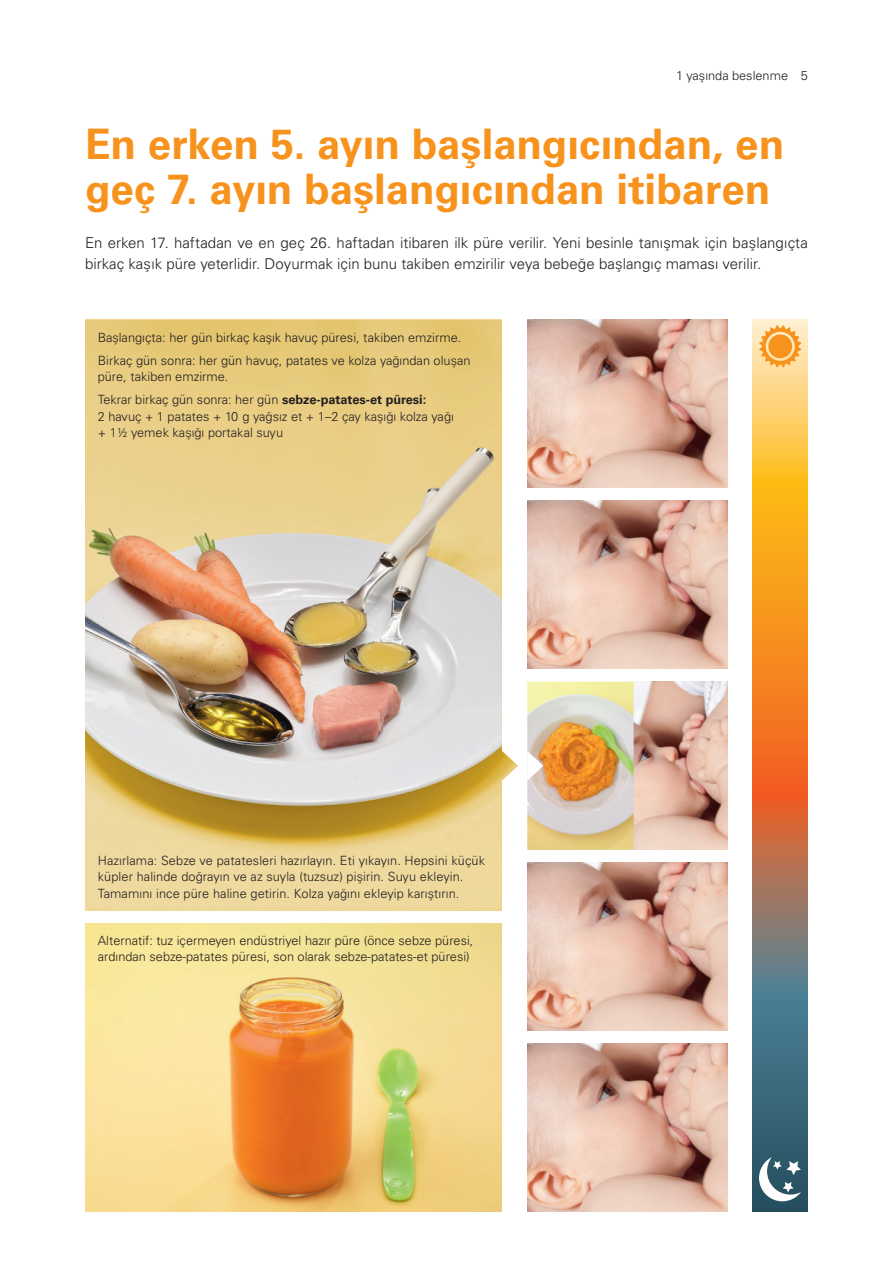
<style>
.page{position:relative;width:893px;height:1263px;background:#fff}
.page>*{position:absolute;margin:0;border:0;box-sizing:border-box;transform-origin:0 0}
.t1{font:700 42px/45px "Univers CE";color:#f7931d}
.t2{font:300 15px/21px "Univers CE";color:#231f20}
.t3{font:300 12.75px/16.5px "Univers CE";color:#231f20}
.s1{font-weight:700}
</style>
<div class="page">
<img style="left:85px;top:320px;width:433px;height:590px">
<img style="left:527px;top:320px;width:200px;height:168px">
<img style="left:527px;top:501px;width:200px;height:168px">
<img style="left:527px;top:682px;width:200px;height:168px">
<img style="left:527px;top:863px;width:200px;height:168px">
<img style="left:527px;top:1044px;width:200px;height:168px">
<img style="left:85px;top:923px;width:417px;height:289px">
<svg style="left:753px;top:320px;width:55px;height:892px;background:#b8894e"></svg>
<svg style="left:759px;top:325px;width:42px;height:42px"></svg>
<div style="left:768px;top:334px;width:24px;height:24px;background:#f7931d;border-radius:50%"></div>
<svg style="left:759px;top:1157px;width:42px;height:44px"></svg>
<svg style="left:527px;top:751px;width:16px;height:29px"></svg>
<p class="t3" style="left:676px;top:67px;width:133px">1 yaşında beslenme 5</p>
<h1 class="t1" style="left:85px;top:123px;width:701px">En erken 5. ayın başlangıcından, en geç 7. ayın başlangıcından itibaren</h1>
<p class="t2" style="left:85px;top:232px;width:724px">En erken 17. haftadan ve en geç 26. haftadan itibaren ilk püre verilir. Yeni besinle tanışmak için başlangıçta birkaç kaşık püre yeterlidir. Doyurmak için bunu takiben emzirilir veya bebeğe başlangıç maması verilir.</p>
<p class="t3" style="left:98px;top:326px;width:374px;line-height:22.8px">Başlangıçta: her gün birkaç kaşık havuç püresi, takiben emzirme.<br>Birkaç gün sonra: her gün havuç, patates ve kolza yağından oluşan</p>
<p class="t3" style="left:98px;top:366px;width:330px;line-height:22.8px">püre, takiben emzirme.<br>Tekrar birkaç gün sonra: her gün <span class="s1">sebze-patates-et püresi:</span></p>
<p class="t3" style="left:98px;top:408px;width:358px">2 havuç + 1 patates + 10 g yağsız et + 1–2 çay kaşığı kolza yağı + 1½ yemek kaşığı portakal suyu</p>
<p class="t3" style="left:98px;top:852px;width:389px">Hazırlama: Sebze ve patatesleri hazırlayın. Eti yıkayın. Hepsini küçük küpler halinde doğrayın ve az suyla (tuzsuz) pişirin. Suyu ekleyin.<br>Tamamını ince püre haline getirin. Kolza yağını ekleyip karıştırın.</p>
<p class="t3" style="left:98px;top:932px;width:377px">Alternatif: tuz içermeyen endüstriyel hazır püre (önce sebze püresi, ardından sebze-patates püresi, son olarak sebze-patates-et püresi)</p>
</div>
